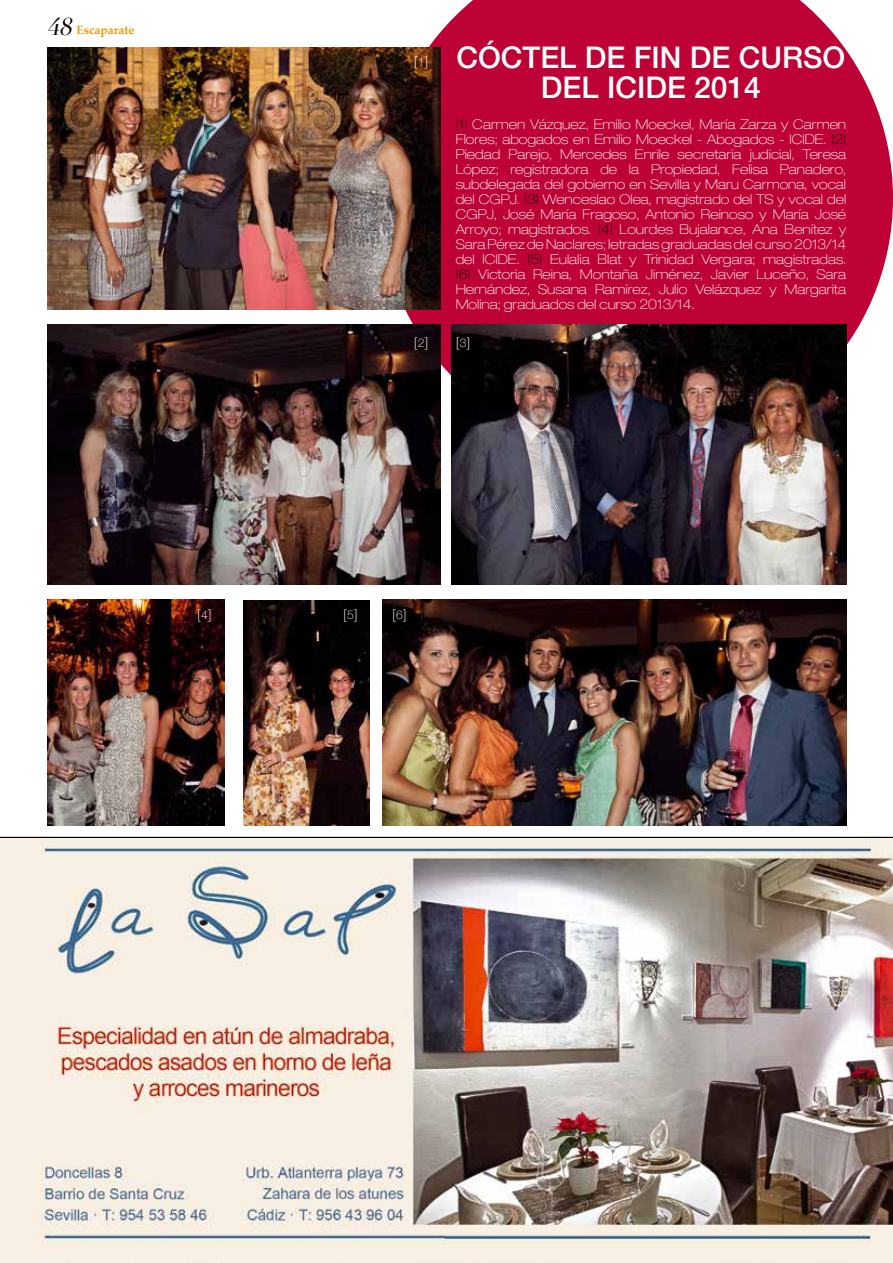
<style>
.page{position:relative;width:893px;height:1263px;background:#fff}
.page>*{position:absolute;margin:0;border:0;box-sizing:border-box;transform-origin:0 0}
.t1{font:500 30px/30px "Helvetica Neue LT Std";color:#fff;text-align:center}
.t2{font:100 expanded 13.5px/15px "Helvetica Neue LT Std";color:#fff;text-align:justify}
.t3{font:700 12px "Palatino Linotype";color:#f39700}
.s1{font-family:"Didot LT Std";font-weight:400;font-style:italic;font-size:24px;color:#000}
.s2{font-stretch:normal;font-size:12px}
.s3{color:#000}
</style>
<div class="page">
<svg style="left:380px;top:0;width:513px;height:454px;fill:#bf0235"></svg>
<img style="left:47px;top:47px;width:393px;height:262px">
<img style="left:451px;top:324px;width:395px;height:261px">
<img style="left:47px;top:324px;width:393px;height:261px">
<img style="left:383px;top:600px;width:463px;height:226px">
<img style="left:47px;top:600px;width:178px;height:226px">
<img style="left:244px;top:600px;width:126px;height:226px">
<hr style="left:0;top:837px;width:893px;height:1px;background:#000">
<img style="left:0;top:838px;width:893px;height:425px">
<p class="t3" style="left:47px;top:22px;width:89px"><span class="s1">48</span>Escaparate</p>
<p class="t2" style="left:414px;top:53px;width:16px">[<span class="s2">1</span>]</p>
<h1 class="t1" style="left:456px;top:42px;width:390px">CÓCTEL DE FI N DE CURSO<br>DEL ICIDE 2014</h1>
<p class="t2" style="left:456px;top:116px;width:392px"><span class="s3">|1|</span> Carmen Vázquez, Emilio Moeckel, María Zarza y Carmen Flores; abogados en Emilio Moeckel - Abogados - ICIDE. <span class="s3">|2| </span>Piedad Parejo, Mercedes Enrile secretaria judicial, Teresa López; registradora de la Propiedad, Felisa Panadero, subdelegada del gobierno en Sevilla y Maru Carmona, vocal del CGPJ. <span class="s3">|3|</span> Wenceslao Olea, magistrado del TS y vocal del CGPJ, José María Fragoso, Antonio Reinoso y María José Arroyo; magistrados. <span class="s3">|4|</span> Lourdes Bujalance, Ana Benítez y Sara Pérez de Naclares; letradas graduadas del curso 2013/14 del ICIDE. <span class="s3">|5|</span> Eulalia Blat y Trinidad Vergara; magistradas. <span class="s3">|6|</span> Victoria Reina, Montaña Jiménez, Javier Luceño, Sara Hernández, Susana Ramírez, Julio Velázquez y Margarita Molina; graduados del curso 2013/14.</p>
<p class="t2" style="left:414px;top:335px;width:16px">[<span class="s2">2</span>]</p>
<p class="t2" style="left:456px;top:335px;width:16px">[<span class="s2">3</span>]</p>
<p class="t2" style="left:197px;top:606px;width:16px">[<span class="s2">4</span>]</p>
<p class="t2" style="left:343px;top:606px;width:16px">[<span class="s2">5</span>]</p>
<p class="t2" style="left:392px;top:606px;width:16px">[<span class="s2">6</span>]</p>
</div>
